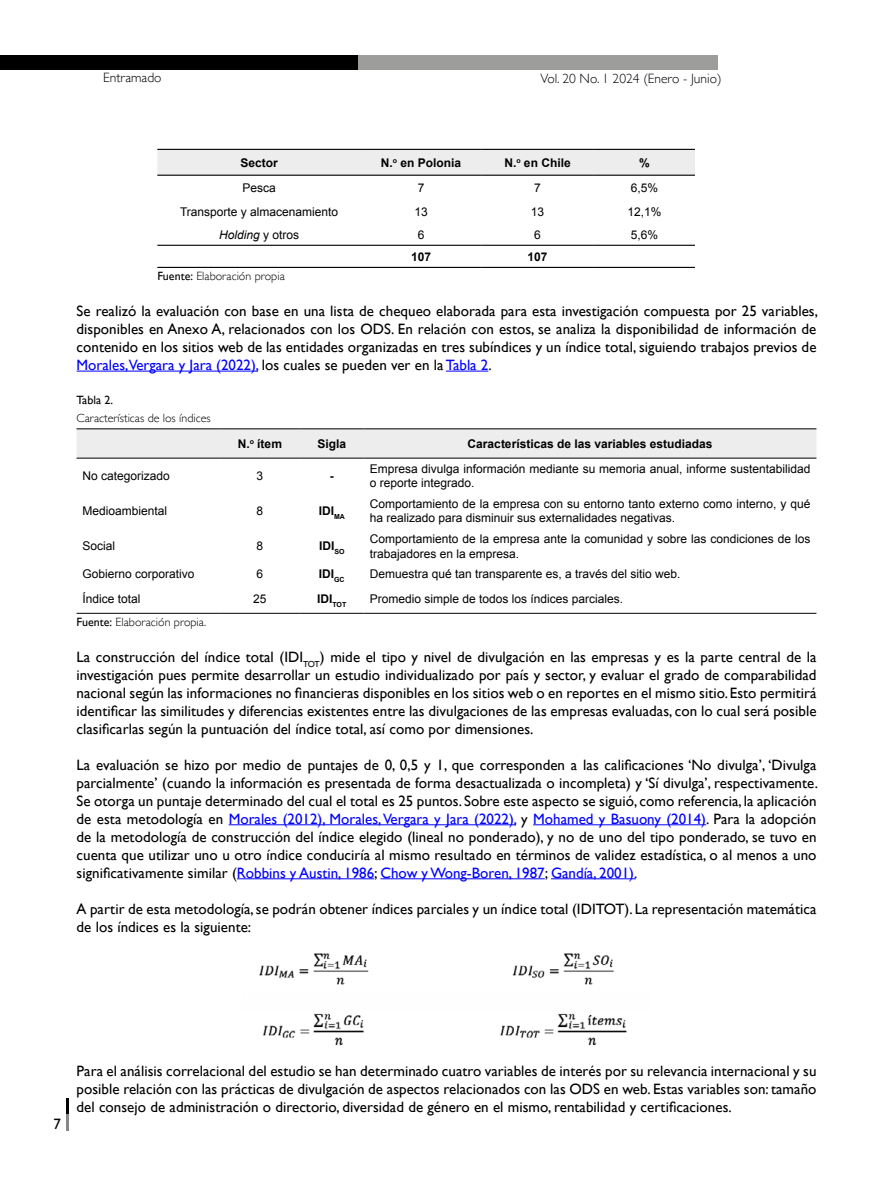
<style>
.page{position:relative;width:893px;height:1188px;background:#fff}
.page>*{position:absolute;margin:0;border:0;box-sizing:border-box;transform-origin:0 0}
.t1{font:15px/18px "Gill Sans";letter-spacing:.005em;color:#000;text-align:justify}
.t2{font:300 13.5px "Gill Sans";color:#000}
.t3{font:12px/14.4px "Arial";color:#000}
.t4{font:700 12px "Arial";color:#000}
.t5{font:300 12px "Gill Sans";color:#000}
.t6{font:italic 12px "Arial";color:#000}
.t7{font:12px "Gill Sans";color:#000}
.s1{font-style:normal}
.s2{font-weight:400}
.s3{color:#00f}
</style>
<div class="page">
<svg style="left:66px;top:1099px;width:2px;height:31px"></svg>
<div style="left:358px;top:55px;width:360px;height:15px;background:#9d9d9c"></div>
<div style="left:0;top:55px;width:358px;height:15px;background:#000"></div>
<hr style="left:77px;top:371px;width:181px;height:1px;background:#00f">
<hr style="left:446px;top:371px;width:42px;height:1px;background:#00f">
<hr style="left:229px;top:824px;width:287px;height:1px;background:#00f">
<hr style="left:533px;top:824px;width:173px;height:1px;background:#00f">
<hr style="left:237px;top:878px;width:137px;height:1px;background:#00f">
<hr style="left:380px;top:878px;width:165px;height:1px;background:#00f">
<hr style="left:551px;top:878px;width:85px;height:1px;background:#00f">
<div style="left:157px;top:150px;width:538px;height:25px;background:#ededed"></div>
<hr style="left:157px;top:149px;width:204px;height:1px;background:#000">
<hr style="left:361px;top:149px;width:120px;height:1px;background:#000">
<hr style="left:481px;top:149px;width:113px;height:1px;background:#000">
<hr style="left:594px;top:149px;width:101px;height:1px;background:#000">
<hr style="left:157px;top:175px;width:204px;height:1px;background:#000">
<hr style="left:361px;top:175px;width:120px;height:1px;background:#000">
<hr style="left:481px;top:175px;width:113px;height:1px;background:#000">
<hr style="left:594px;top:175px;width:101px;height:1px;background:#000">
<hr style="left:157px;top:245px;width:204px;height:1px;background:#000">
<hr style="left:361px;top:245px;width:120px;height:1px;background:#000">
<hr style="left:481px;top:245px;width:113px;height:1px;background:#000">
<hr style="left:594px;top:245px;width:101px;height:1px;background:#000">
<hr style="left:157px;top:267px;width:204px;height:1px;background:#000">
<hr style="left:361px;top:267px;width:120px;height:1px;background:#000">
<hr style="left:481px;top:267px;width:113px;height:1px;background:#000">
<hr style="left:594px;top:267px;width:101px;height:1px;background:#000">
<div style="left:77px;top:429px;width:739px;height:29px;background:#ededed"></div>
<hr style="left:77px;top:428px;width:143px;height:1px;background:#000">
<hr style="left:220px;top:428px;width:80px;height:1px;background:#000">
<hr style="left:300px;top:428px;width:64px;height:1px;background:#000">
<hr style="left:364px;top:428px;width:452px;height:1px;background:#000">
<hr style="left:77px;top:458px;width:143px;height:1px;background:#000">
<hr style="left:220px;top:458px;width:80px;height:1px;background:#000">
<hr style="left:300px;top:458px;width:64px;height:1px;background:#000">
<hr style="left:364px;top:458px;width:452px;height:1px;background:#000">
<hr style="left:77px;top:613px;width:143px;height:1px;background:#000">
<hr style="left:220px;top:613px;width:80px;height:1px;background:#000">
<hr style="left:300px;top:613px;width:64px;height:1px;background:#000">
<hr style="left:364px;top:613px;width:452px;height:1px;background:#000">
<img style="left:259px;top:953px;width:368px;height:93px">
<p class="t2" style="left:103px;top:67px;width:60px">Entramado</p>
<p class="t2" style="left:540px;top:68px;width:183px">Vol. 20 No. 1 2024 (Enero - Junio)</p>
<p class="t4" style="left:240px;top:155px;width:39px">Sector</p>
<p class="t4" style="left:381px;top:155px;width:82px">N.<sup>o</sup> en Polonia</p>
<p class="t4" style="left:504px;top:155px;width:68px">N.<sup>o</sup> en Chile</p>
<p class="t4" style="left:639px;top:155px;width:12px">%</p>
<p class="t3" style="left:242px;top:181px;width:35px">Pesca</p>
<p class="t3" style="left:418px;top:181px;width:8px">7</p>
<p class="t3" style="left:534px;top:181px;width:8px">7</p>
<p class="t3" style="left:631px;top:181px;width:29px">6,5%</p>
<p class="t3" style="left:180px;top:205px;width:160px">Transporte y almacenamiento</p>
<p class="t3" style="left:414px;top:205px;width:15px">13</p>
<p class="t3" style="left:531px;top:205px;width:15px">13</p>
<p class="t3" style="left:627px;top:205px;width:36px">12,1%</p>
<p class="t6" style="left:219px;top:227px;width:82px">Holding <span class="s1">y otros</span></p>
<p class="t3" style="left:418px;top:227px;width:8px">6</p>
<p class="t3" style="left:534px;top:227px;width:8px">6</p>
<p class="t3" style="left:631px;top:227px;width:29px">5,6%</p>
<p class="t4" style="left:411px;top:249px;width:22px">107</p>
<p class="t4" style="left:527px;top:249px;width:22px">107</p>
<p class="t5" style="left:157px;top:267px;width:129px"><span class="s2">Fuente:</span> Elaboración propia</p>
<p class="t1" style="left:77px;top:302px;width:743px">Se realizó la evaluación con base en una lista de chequeo elaborada para esta investigación compuesta por 25 variables, disponibles en Anexo A, relacionados con los ODS. En relación con estos, se analiza la disponibilidad de información de contenido en los sitios web de las entidades organizadas en tres subíndices y un índice total, siguiendo trabajos previos de <span class="s3">Morales,Vergara y Jara (2022),</span> los cuales se pueden ver en la <span class="s3">Tabla 2</span>.</p>
<p class="t7" style="left:77px;top:393px;width:38px">Tabla 2.</p>
<p class="t5" style="left:77px;top:409px;width:136px">Características de los índices</p>
<p class="t4" style="left:238px;top:436px;width:46px">N.<sup>o</sup> ítem</p>
<p class="t4" style="left:317px;top:436px;width:30px">Sigla</p>
<p class="t4" style="left:468px;top:436px;width:246px">Características de las variables estudiadas</p>
<p class="t3" style="left:83px;top:469px;width:89px">No categorizado</p>
<p class="t3" style="left:257px;top:469px;width:8px">3</p>
<p class="t4" style="left:330px;top:468px;width:5px">-</p>
<p class="t3" style="left:370px;top:462px;width:442px">Empresa divulga información mediante su memoria anual, informe sustentabilidad o reporte integrado.</p>
<p class="t3" style="left:83px;top:504px;width:86px">Medioambiental</p>
<p class="t3" style="left:257px;top:504px;width:8px">8</p>
<p class="t4" style="left:319px;top:503px;width:28px">IDI<sub>MA</sub></p>
<p class="t3" style="left:370px;top:497px;width:442px">Comportamiento de la empresa con su entorno tanto externo como interno, y qué ha realizado para disminuir sus externalidades negativas.</p>
<p class="t3" style="left:83px;top:539px;width:34px">Social</p>
<p class="t3" style="left:256px;top:539px;width:8px">8</p>
<p class="t4" style="left:319px;top:538px;width:27px">IDI<sub>SO</sub></p>
<p class="t3" style="left:370px;top:532px;width:442px">Comportamiento de la empresa ante la comunidad y sobre las condiciones de los trabajadores en la empresa.</p>
<p class="t3" style="left:83px;top:567px;width:114px">Gobierno corporativo</p>
<p class="t3" style="left:256px;top:567px;width:8px">6</p>
<p class="t4" style="left:319px;top:566px;width:27px">IDI<sub>GC</sub></p>
<p class="t3" style="left:370px;top:567px;width:312px">Demuestra qué tan transparente es, a través del sitio web.</p>
<p class="t3" style="left:83px;top:592px;width:60px">Índice total</p>
<p class="t3" style="left:253px;top:592px;width:15px">25</p>
<p class="t4" style="left:317px;top:591px;width:31px">IDI<sub>TOT</sub></p>
<p class="t3" style="left:370px;top:592px;width:255px">Promedio simple de todos los índices parciales.</p>
<p class="t5" style="left:77px;top:612px;width:131px"><span class="s2">Fuente:</span> Elaboración propia.</p>
<p class="t1" style="left:77px;top:647px;width:741px">La construcción del índice total (IDI<sub>TOT</sub>) mide el tipo y nivel de divulgación en las empresas y es la parte central de la investigación pues permite desarrollar un estudio individualizado por país y sector, y evaluar el grado de comparabilidad nacional según las informaciones no financieras disponibles en los sitios web o en reportes en el mismo sitio. Esto permitirá identificar las similitudes y diferencias existentes entre las divulgaciones de las empresas evaluadas, con lo cual será posible clasificarlas según la puntuación del índice total, así como por dimensiones.</p>
<p class="t1" style="left:77px;top:755px;width:743px">La evaluación se hizo por medio de puntajes de 0, 0,5 y 1, que corresponden a las calificaciones ‘No divulga’, ‘Divulga parcialmente’ (cuando la información es presentada de forma desactualizada o incompleta) y ‘Sí divulga’, respectivamente.<br>Se otorga un puntaje determinado del cual el total es 25 puntos. Sobre este aspecto se siguió, como referencia, la aplicación de esta metodología en <span class="s3">Morales (2012), Morales, Vergara y Jara (2022),</span> y <span class="s3">Mohamed y Basuony (2014)</span>. Para la adopción de la metodología de construcción del índice elegido (lineal no ponderado), y no de uno del tipo ponderado, se tuvo en cuenta que utilizar uno u otro índice conduciría al mismo resultado en términos de validez estadística, o al menos a uno significativamente similar (<span class="s3">Robbins y Austin, 1986</span>; <span class="s3">Chow y Wong-Boren, 1987</span>; <span class="s3">Gandía, 2001).</span></p>
<p class="t1" style="left:77px;top:899px;width:741px">A partir de esta metodología, se podrán obtener índices parciales y un índice total (IDITOT). La representación matemática de los índices es la siguiente:</p>
<p class="t1" style="left:54px;top:1115px;width:9px">7</p>
<p class="t1" style="left:77px;top:1061px;width:741px">Para el análisis correlacional del estudio se han determinado cuatro variables de interés por su relevancia internacional y su posible relación con las prácticas de divulgación de aspectos relacionados con las ODS en web. Estas variables son: tamaño del consejo de administración o directorio, diversidad de género en el mismo, rentabilidad y certificaciones.</p>
</div>
